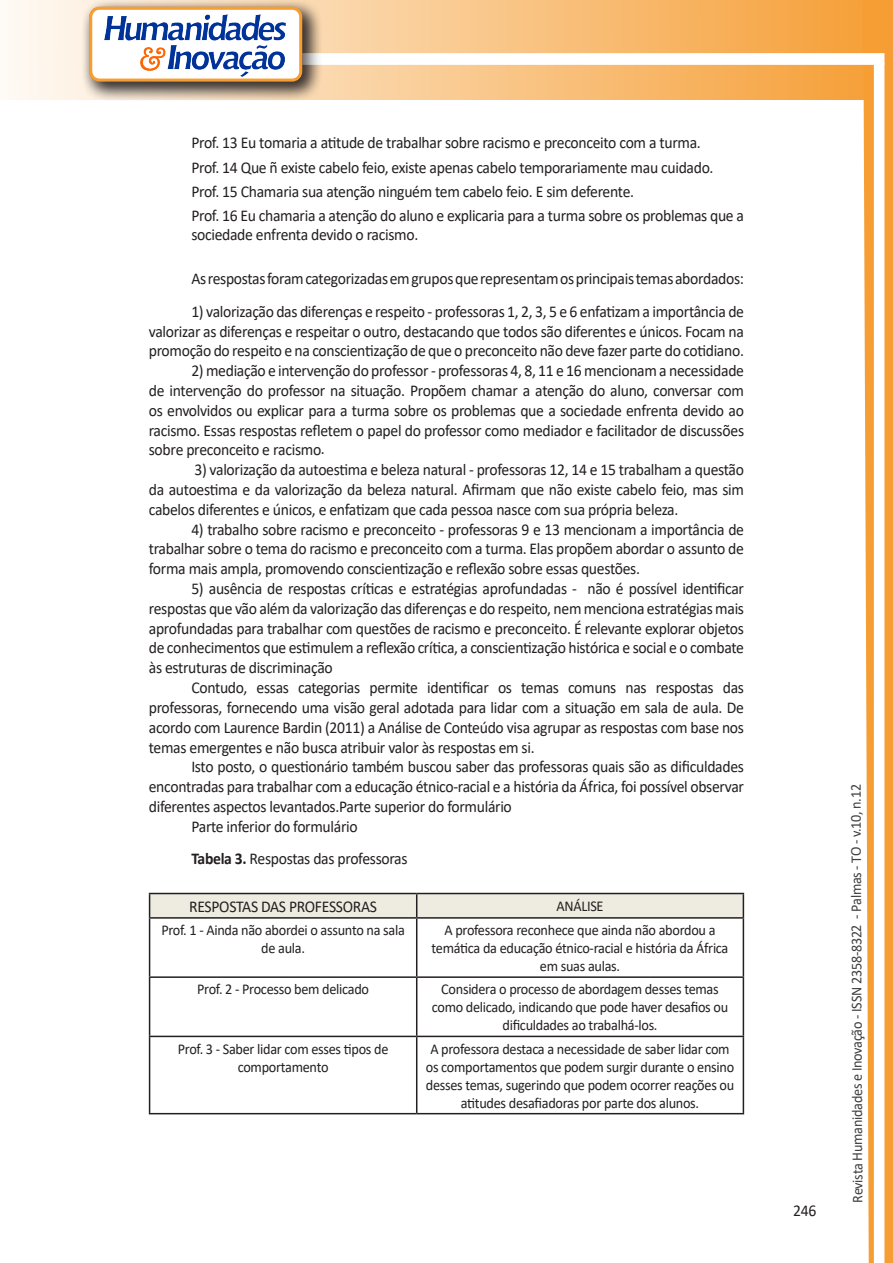
<style>
.page{position:relative;width:893px;height:1263px;background:#fff}
.page>*{position:absolute;margin:0;border:0;box-sizing:border-box;transform-origin:0 0}
.texto{font:16.5px/19.8px "Calibri";letter-spacing:-.02em;color:#231f20;text-align:justify;scale:.95 1}
.texto-2{font:15px/18px "Calibri";letter-spacing:-.02em;color:#231f20;text-align:center;scale:.95 1}
.t1{font:15px "Calibri";letter-spacing:-.025em;color:#3e3e3f;scale:.95 1}
.s1{font-weight:700}
</style>
<div class="page">
<svg style="left:5px;top:0;width:858px;height:100px;background:#f9c484"></svg>
<div style="left:302px;top:53px;width:582px;height:12px;background:#fff;border:2px solid #fff"></div>
<svg style="left:863px;top:0;width:30px;height:1263px"></svg>
<div style="left:81px;top:0;width:241px;height:102px;background:#231f20;opacity:.75"></div>
<div style="left:91px;top:8px;width:210px;height:72px;background:#fff;border-radius:9px"></div>
<img style="left:104px;top:14px;width:181px;height:62px">
<div style="left:89px;top:7px;width:213px;height:75px;border:3px solid #f69e34;border-radius:9px"></div>
<svg style="left:149px;top:893px;width:595px;height:24px;background:#e1dfd5"></svg>
<hr style="left:149px;top:917px;width:268px;height:2px;background:#231f20">
<hr style="left:149px;top:919px;width:1px;height:57px;background:#231f20">
<hr style="left:417px;top:917px;width:327px;height:2px;background:#231f20">
<hr style="left:416px;top:919px;width:1px;height:57px;background:#231f20">
<hr style="left:743px;top:919px;width:1px;height:57px;background:#231f20">
<hr style="left:149px;top:976px;width:268px;height:2px;background:#231f20">
<hr style="left:149px;top:978px;width:1px;height:58px;background:#231f20">
<hr style="left:417px;top:976px;width:327px;height:2px;background:#231f20">
<hr style="left:416px;top:978px;width:1px;height:58px;background:#231f20">
<hr style="left:743px;top:978px;width:1px;height:58px;background:#231f20">
<hr style="left:149px;top:1036px;width:268px;height:1px;background:#231f20">
<hr style="left:149px;top:1037px;width:1px;height:76px;background:#231f20">
<hr style="left:417px;top:1036px;width:327px;height:1px;background:#231f20">
<hr style="left:416px;top:1037px;width:1px;height:76px;background:#231f20">
<hr style="left:743px;top:1037px;width:1px;height:76px;background:#231f20">
<hr style="left:149px;top:1113px;width:268px;height:1px;background:#231f20">
<hr style="left:417px;top:1113px;width:327px;height:1px;background:#231f20">
<p class="texto" style="left:191px;top:133px;width:538px">Prof. 13 Eu tomaria a atitude de trabalhar sobre racismo e preconceito com a turma.</p>
<p class="texto" style="left:191px;top:157px;width:551px">Prof. 14 Que ñ existe cabelo feio, existe apenas cabelo temporariamente mau cuidado.</p>
<p class="texto" style="left:191px;top:181px;width:468px">Prof. 15 Chamaria sua atenção ninguém tem cabelo feio. E sim deferente.</p>
<p class="texto" style="left:191px;top:205px;width:583px">Prof. 16 Eu chamaria a atenção do aluno e explicaria para a turma sobre os problemas que a sociedade enfrenta devido o racismo.</p>
<p class="texto" style="left:191px;top:268px;width:583px">As respostas foram categorizadas em grupos que representam os principais temas abordados:</p>
<p class="texto" style="left:149px;top:301px;width:628px;text-indent:43px">1) valorização das diferenças e respeito - professoras 1, 2, 3, 5 e 6 enfatizam a importância de valorizar as diferenças e respeitar o outro, destacando que todos são diferentes e únicos. Focam na promoção do respeito e na conscientização de que o preconceito não deve fazer parte do cotidiano.</p>
<p class="texto" style="left:149px;top:360px;width:628px;text-indent:43px">2) mediação e intervenção do professor - professoras 4, 8, 11 e 16 mencionam a necessidade de intervenção do professor na situação. Propõem chamar a atenção do aluno, conversar com os envolvidos ou explicar para a turma sobre os problemas que a sociedade enfrenta devido ao racismo. Essas respostas refletem o papel do professor como mediador e facilitador de discussões sobre preconceito e racismo.</p>
<p class="texto" style="left:149px;top:459px;width:628px;text-indent:46px">3) valorização da autoestima e beleza natural - professoras 12, 14 e 15 trabalham a questão da autoestima e da valorização da beleza natural. Afirmam que não existe cabelo feio, mas sim cabelos diferentes e únicos, e enfatizam que cada pessoa nasce com sua própria beleza.</p>
<p class="texto" style="left:149px;top:519px;width:628px;text-indent:43px">4) trabalho sobre racismo e preconceito - professoras 9 e 13 mencionam a importância de trabalhar sobre o tema do racismo e preconceito com a turma. Elas propõem abordar o assunto de forma mais ampla, promovendo conscientização e reflexão sobre essas questões.</p>
<p class="texto" style="left:149px;top:578px;width:628px;text-indent:43px">5) ausência de respostas críticas e estratégias aprofundadas - não é possível identificar respostas que vão além da valorização das diferenças e do respeito, nem menciona estratégias mais aprofundadas para trabalhar com questões de racismo e preconceito. É relevante explorar objetos de conhecimentos que estimulem a reflexão crítica, a conscientização histórica e social e o combate às estruturas de discriminação</p>
<p class="texto" style="left:149px;top:677px;width:628px;text-indent:43px">Contudo, essas categorias permite identificar os temas comuns nas respostas das professoras, fornecendo uma visão geral adotada para lidar com a situação em sala de aula. De acordo com Laurence Bardin (2011) a Análise de Conteúdo visa agrupar as respostas com base nos temas emergentes e não busca atribuir valor às respostas em si.</p>
<p class="texto" style="left:149px;top:756px;width:628px;text-indent:43px">Isto posto, o questionário também buscou saber das professoras quais são as dificuldades encontradas para trabalhar com a educação étnico-racial e a história da África, foi possível observar diferentes aspectos levantados.Parte superior do formulário</p>
<p class="texto" style="left:191px;top:816px;width:177px">Parte inferior do formulário</p>
<p class="texto" style="left:191px;top:848px;width:229px"><span class="s1">Tabela 3.</span> Respostas das professoras</p>
<p class="texto" style="left:189px;top:896px;width:199px">RESPOSTAS DAS PROFESSORAS</p>
<p class="texto-2" style="left:556px;top:896px;width:51px">ANÁLISE</p>
<p class="texto-2" style="left:161px;top:921px;width:258px">Prof. 1 - Ainda não abordei o assunto na sala de aula.</p>
<p class="texto-2" style="left:432px;top:921px;width:314px">A professora reconhece que ainda não abordou a temática da educação étnico-racial e história da África em suas aulas.</p>
<p class="texto-2" style="left:197px;top:980px;width:182px">Prof. 2 - Processo bem delicado</p>
<p class="texto-2" style="left:432px;top:980px;width:313px">Considera o processo de abordagem desses temas como delicado, indicando que pode haver desafios ou dificuldades ao trabalhá-los.</p>
<p class="texto-2" style="left:178px;top:1039px;width:223px">Prof. 3 - Saber lidar com esses tipos de comportamento</p>
<p class="texto-2" style="left:426px;top:1039px;width:326px">A professora destaca a necessidade de saber lidar com os comportamentos que podem surgir durante o ensino desses temas, sugerindo que podem ocorrer reações ou atitudes desafiadoras por parte dos alunos.</p>
<p class="texto" style="left:793px;top:1200px;width:26px">246</p>
<p class="t1" style="left:846px;top:1203px;width:442px;rotate:-90deg">Revista Humanidades e Inovação - ISSN 2358-8322 - Palmas - TO - v.10, n.12</p>
</div>
